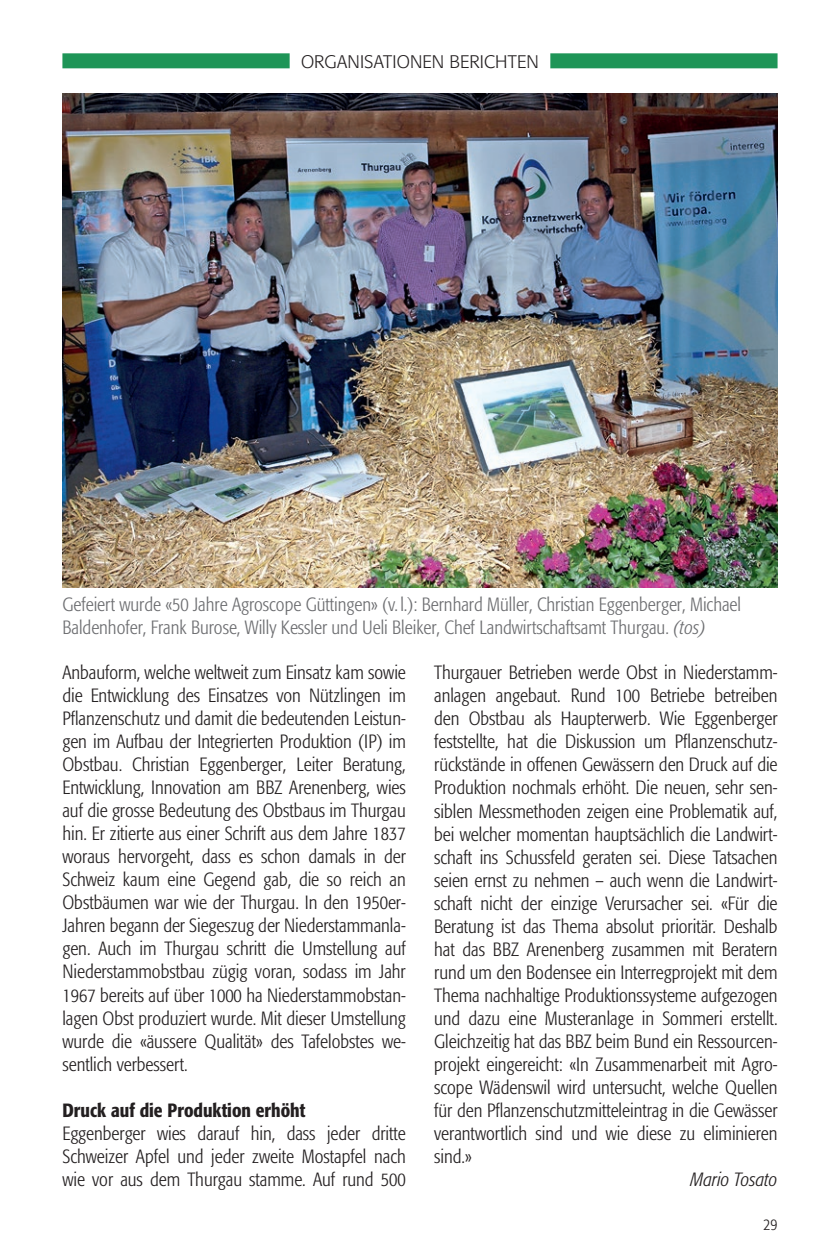
<style>
.page{position:relative;width:840px;height:1248px;background:#fff}
.page>*{position:absolute;margin:0;border:0;box-sizing:border-box;transform-origin:0 0}
.t1{font:300 condensed 19px/23px "Formata";color:#231f20;text-align:justify}
.t2{font:300 condensed 19px/23px "Formata";color:#6c6d70}
.t3{font:500 condensed 19px "Formata";color:#231f20}
.t4{font:italic 300 condensed 19px "Formata";color:#231f20}
.t5{font:300 18px "Formata";letter-spacing:.005em;color:#231f20}
.t6{font:300 condensed 16px "Formata";color:#231f20}
.s1{font-style:italic}
</style>
<div class="page">
<div style="left:62px;top:53px;width:715px;height:15px;background:#1e9557"></div>
<div style="left:289px;top:52px;width:261px;height:18px;background:#fff"></div>
<img style="left:62px;top:94px;width:715px;height:493px">
<p class="t5" style="left:301px;top:51px;width:239px">ORGANISATIONEN BERICHTEN</p>
<p class="t2" style="left:62px;top:592px;width:679px">Gefeiert wurde «50 Jahre Agroscope Güttingen» (v. l.): Bernhard Müller, Christian Eggenberger, Michael<br>Baldenhofer, Frank Burose, Willy Kessler und Ueli Bleiker, Chef Landwirtschaftsamt Thurgau. <span class="s1">(tos)</span></p>
<p class="t1" style="left:62px;top:661px;width:345px">Anbauform, welche weltweit zum Einsatz kam sowie die Entwicklung des Einsatzes von Nützlingen im Pflanzenschutz und damit die bedeutenden Leistun&shy;gen im Aufbau der Integrierten Produktion (IP) im Obstbau. Christian Eggenberger, Leiter Beratung, Entwicklung, Innovation am BBZ Arenenberg, wies auf die grosse Bedeutung des Obstbaus im Thurgau hin. Er zitierte aus einer Schrift aus dem Jahre 1837 woraus hervorgeht, dass es schon damals in der Schweiz kaum eine Gegend gab, die so reich an Obstbäumen war wie der Thurgau. In den 1950er-Jahren begann der Siegeszug der Niederstammanla&shy;gen. Auch im Thurgau schritt die Umstellung auf Niederstammobstbau zügig voran, sodass im Jahr 1967 bereits auf über 1000 ha Niederstammobstan&shy;lagen Obst produziert wurde. Mit dieser Umstellung wurde die «äussere Qualität» des Tafelobstes we&shy;sentlich verbessert.</p>
<p class="t3" style="left:62px;top:1098px;width:244px">Druck auf die Produktion erhöht</p>
<p class="t1" style="left:62px;top:1121px;width:344px">Eggenberger wies darauf hin, dass jeder dritte Schweizer Apfel und jeder zweite Mostapfel nach wie vor aus dem Thurgau stamme. Auf rund 500</p>
<p class="t1" style="left:434px;top:661px;width:345px">Thurgauer Betrieben werde Obst in Niederstamm&shy;anlagen angebaut. Rund 100 Betriebe betreiben den Obstbau als Haupterwerb. Wie Eggenberger feststellte, hat die Diskussion um Pflanzenschutz&shy;rückstände in offenen Gewässern den Druck auf die Produktion nochmals erhöht. Die neuen, sehr sen&shy;siblen Messmethoden zeigen eine Problematik auf, bei welcher momentan hauptsächlich die Landwirt&shy;schaft ins Schussfeld geraten sei. Diese Tatsachen seien ernst zu nehmen – auch wenn die Landwirt&shy;schaft nicht der einzige Verursacher sei. «Für die Beratung ist das Thema absolut prioritär. Deshalb hat das BBZ Arenenberg zusammen mit Beratern rund um den Bodensee ein Interregprojekt mit dem Thema nachhaltige Produktionssysteme aufgezogen und dazu eine Musteranlage in Sommeri erstellt.<br>Gleichzeitig hat das BBZ beim Bund ein Ressourcen&shy;projekt eingereicht: «In Zusammenarbeit mit Agro&shy;scope Wädenswil wird untersucht, welche Quellen für den Pflanzenschutzmitteleintrag in die Gewässer verantwortlich sind und wie diese zu eliminieren sind.»</p>
<p class="t4" style="left:690px;top:1168px;width:89px">Mario Tosato</p>
<p class="t6" style="left:763px;top:1214px;width:15px">29</p>
</div>
